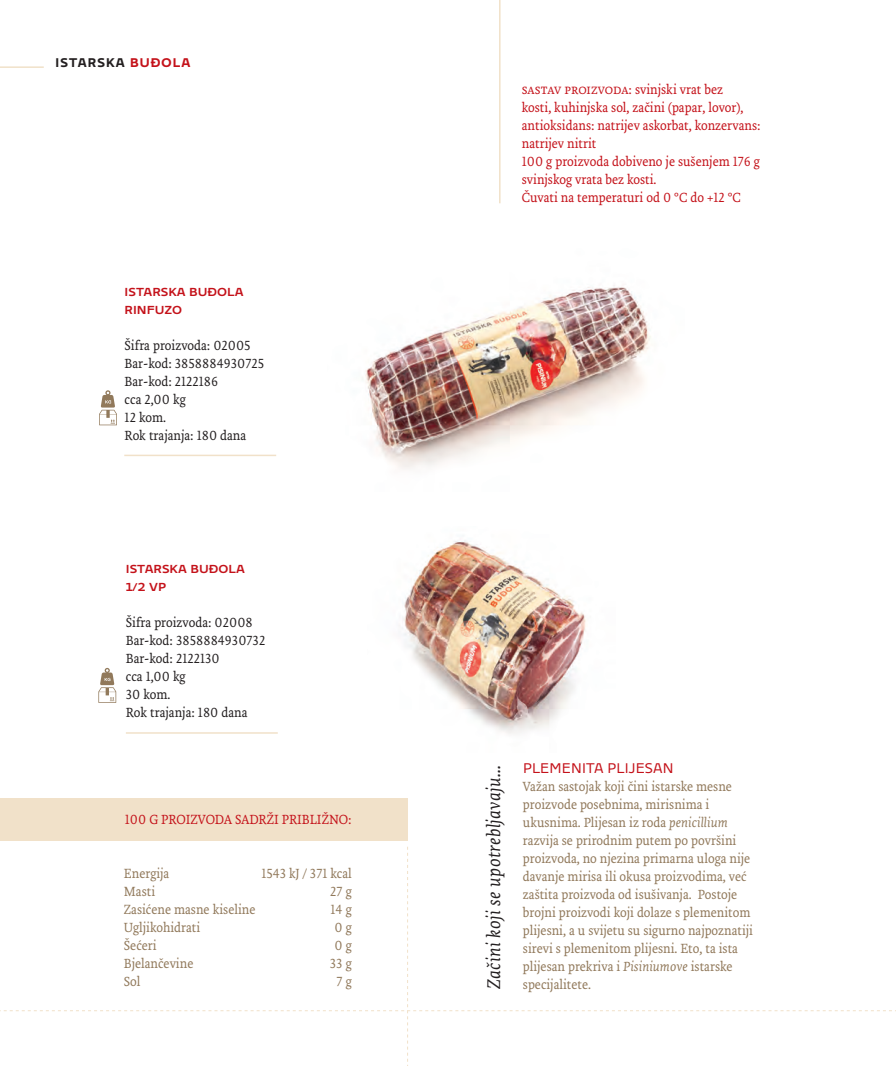
<style>
.page{position:relative;width:896px;height:1066px;background:#fff}
.page>*{position:absolute;margin:0;border:0;box-sizing:border-box;transform-origin:0 0}
.t1{font:italic 20.7px "Tempera Biblio Pro Book A";letter-spacing:.01em;color:#231f20}
.t2{font:15px/18px "Tempera Biblio Pro Book A";color:#91795b}
.t3{font:15px/18px "Tempera Biblio Pro Book A";color:#c4121a}
.t4{font:15px/18px "Tempera Biblio Pro Book A";color:#231f20}
.t5{font:500 15px/18px "Delvard Pro";color:#c4121a}
.t6{font:15px "Delvard Pro";letter-spacing:.01em;color:#c4121a}
.t7{font:600 13.5px "Delvard Pro";color:#231f20}
.t8{font:600 13.5px "Delvard Pro";color:#c4121a}
.s1{font-style:italic}
</style>
<div class="page">
<img style="left:399px;top:540px;width:187px;height:194px">
<img style="left:362px;top:285px;width:289px;height:184px">
<hr style="left:124px;top:454px;width:152px;height:2px;background:#f1e1c9">
<hr style="left:126px;top:732px;width:152px;height:1px;background:#f1e1c9">
<svg style="left:99px;top:390px;width:18px;height:35px"></svg>
<svg style="left:98px;top:668px;width:18px;height:35px"></svg>
<div style="left:0;top:797px;width:407px;height:43px;background:#f1e1c9"></div>
<hr style="left:499px;top:0;width:1px;height:203px;background:#f1e1c9">
<hr style="left:0;top:66px;width:44px;height:2px;background:#f1e1c9">
<svg style="left:0;top:846px;width:896px;height:220px"></svg>
<p class="t7" style="left:56px;top:52px;width:10px">ISTARSKA</p>
<p class="t8" style="left:130px;top:52px;width:3px">BUĐOLA</p>
<p class="t5" style="left:125px;top:281px;width:120px">istarska buđola rinfuzo</p>
<p class="t4" style="left:125px;top:337px;width:141px">Šifra proizvoda: 02005<br>Bar-kod: 3858884930725<br>Bar-kod: 2122186<br>cca 2,00 kg<br>12 kom.<br>Rok trajanja: 180 dana</p>
<p class="t5" style="left:126px;top:558px;width:120px">istarska buđola<br>1/2 vp</p>
<p class="t4" style="left:126px;top:615px;width:141px">Šifra proizvoda: 02008<br>Bar-kod: 3858884930732<br>Bar-kod: 2122130<br>cca 1,00 kg<br>30 kom.<br>Rok trajanja: 180 dana</p>
<p class="t3" style="left:125px;top:811px;width:46px">100 g proizvoda</p>
<p class="t3" style="left:235px;top:811px;width:9px">sadr</p>
<p class="t3" style="left:267px;top:811px;width:23px">ži prib</p>
<p class="t3" style="left:310px;top:811px;width:43px">ližno :</p>
<p class="t2" style="left:124px;top:865px;width:47px">Energija</p>
<p class="t2" style="left:261px;top:865px;width:92px">1543 kJ / 371 kcal</p>
<p class="t2" style="left:124px;top:883px;width:33px">Masti</p>
<p class="t2" style="left:330px;top:883px;width:23px">27 g</p>
<p class="t2" style="left:124px;top:901px;width:133px">Zasićene masne kiseline</p>
<p class="t2" style="left:330px;top:901px;width:23px">14 g</p>
<p class="t2" style="left:124px;top:919px;width:78px">Ugljikohidrati</p>
<p class="t2" style="left:334px;top:919px;width:19px">0 g</p>
<p class="t2" style="left:124px;top:937px;width:34px">Šećeri</p>
<p class="t2" style="left:334px;top:937px;width:19px">0 g</p>
<p class="t2" style="left:124px;top:955px;width:71px">Bjelančevine</p>
<p class="t2" style="left:330px;top:955px;width:23px">33 g</p>
<p class="t2" style="left:124px;top:973px;width:18px">Sol</p>
<p class="t2" style="left:336px;top:973px;width:17px">7 g</p>
<p class="t3" style="left:521px;top:81px;width:240px">sastav proizvoda: svinjski vrat bez<br>kosti, kuhinjska sol, začini (papar, lovor), antioksidans: natrijev askorbat, konzervans: natrijev nitrit<br>100 g proizvoda dobiveno je sušenjem 176 g svinjskog vrata bez kosti.<br>Čuvati na temperaturi od 0 °C do +12 °C</p>
<h1 class="t1" style="left:482px;top:989px;width:225px;rotate:-90deg">Začini koji se upotrebljavaju...</h1>
<p class="t6" style="left:523px;top:757px;width:152px">PLEM ENITA PL IJESAN</p>
<p class="t2" style="left:523px;top:778px;width:232px">Važan sastojak koji čini istarske mesne proizvode posebnima, mirisnima i ukusnima. Plijesan iz roda <span class="s1">penicillium </span>razvija se prirodnim putem po površini proizvoda, no njezina primarna uloga nije davanje mirisa ili okusa proizvodima, već zaštita proizvoda od isušivanja. Postoje brojni proizvodi koji dolaze s plemenitom plijesni, a u svijetu su sigurno najpoznatiji sirevi s plemenitom plijesni. Eto, ta ista plijesan prekriva i <span class="s1">Pisiniumove</span> istarske</p>
<p class="t2" style="left:523px;top:976px;width:70px">specijalitete.</p>
</div>
